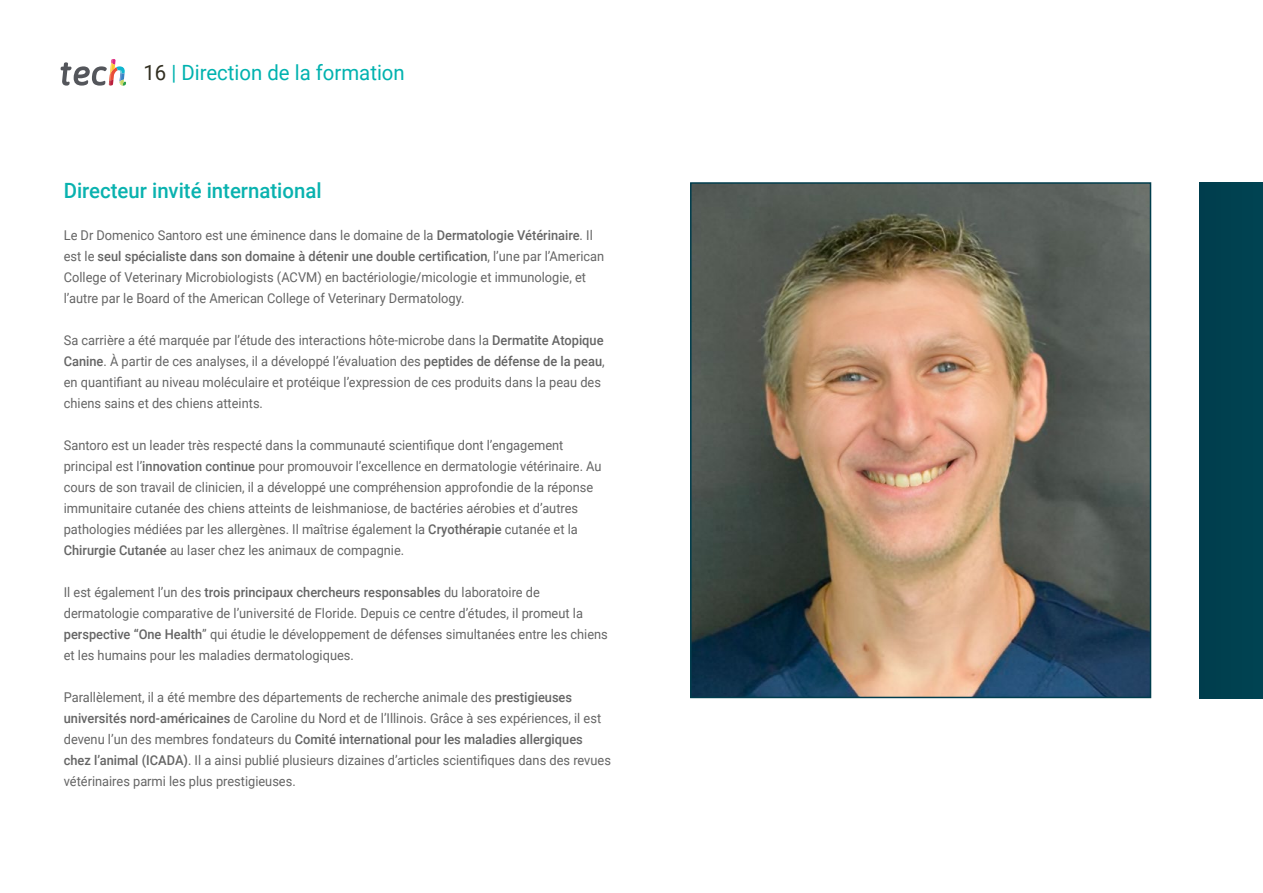
<style>
.page{position:relative;width:1263px;height:893px;background:#fff}
.page>*{position:absolute;margin:0;border:0;box-sizing:border-box;transform-origin:0 0}
.t1{font:500 21px "Roboto";color:#09b2af}
.t2{font:21px "Roboto";color:#00b2af}
.t3{font:13.5px/21px "Roboto";color:#656565;scale:.95 1}
.s1{color:#312e20}
.s2{font-weight:500}
</style>
<div class="page">
<img style="left:693px;top:185px;width:455px;height:510px">
<div style="left:690px;top:182px;width:461px;height:516px;border:2px solid #003d4d"></div>
<div style="left:1199px;top:182px;width:64px;height:516px;background:#00404f"></div>
<svg style="left:61px;top:59px;width:65px;height:27px"></svg>
<h1 class="t2" style="left:144px;top:57px;width:263px"><span class="s1">16</span> | Direction de la formation</h1>
<h1 class="t1" style="left:64px;top:176px;width:259px">Directeur invité international</h1>
<p class="t3" style="left:64px;top:224px;width:570px">Le Dr Domenico Santoro est une éminence dans le domaine de la <span class="s2">Dermatologie Vétérinaire</span>. Il est le <span class="s2">seul spécialiste dans son domaine à détenir une double certification</span>, l’une par l’American College of Veterinary Microbiologists (ACVM) en bactériologie/micologie et immunologie, et l’autre par le Board of the American College of Veterinary Dermatology.</p>
<p class="t3" style="left:64px;top:329px;width:571px">Sa carrière a été marquée par l’étude des interactions hôte-microbe dans la <span class="s2">Dermatite Atopique Canine</span>. À partir de ces analyses, il a développé l’évaluation des <span class="s2">peptides de défense de la peau</span>, en quantifiant au niveau moléculaire et protéique l’expression de ces produits dans la peau des chiens sains et des chiens atteints.</p>
<p class="t3" style="left:64px;top:434px;width:568px">Santoro est un leader très respecté dans la communauté scientifique dont l’engagement principal est l’<span class="s2">innovation continue</span> pour promouvoir l’excellence en dermatologie vétérinaire. Au cours de son travail de clinicien, il a développé une compréhension approfondie de la réponse immunitaire cutanée des chiens atteints de leishmaniose, de bactéries aérobies et d’autres pathologies médiées par les allergènes. Il maîtrise également la <span class="s2">Cryothérapie</span> cutanée et la <span class="s2">Chirurgie Cutanée</span> au laser chez les animaux de compagnie.</p>
<p class="t3" style="left:64px;top:581px;width:574px">Il est également l’un des <span class="s2">trois principaux chercheurs responsables</span> du laboratoire de dermatologie comparative de l’université de Floride. Depuis ce centre d’études, il promeut la <span class="s2">perspective “One Health</span>” qui étudie le développement de défenses simultanées entre les chiens et les humains pour les maladies dermatologiques.</p>
<p class="t3" style="left:64px;top:686px;width:577px">Parallèlement, il a été membre des départements de recherche animale des <span class="s2">prestigieuses universités nord-américaines</span> de Caroline du Nord et de l’Illinois. Grâce à ses expériences, il est devenu l’un des membres fondateurs du <span class="s2">Comité international pour les maladies allergiques chez l’animal (ICADA)</span>. Il a ainsi publié plusieurs dizaines d’articles scientifiques dans des revues vétérinaires parmi les plus prestigieuses.</p>
</div>
